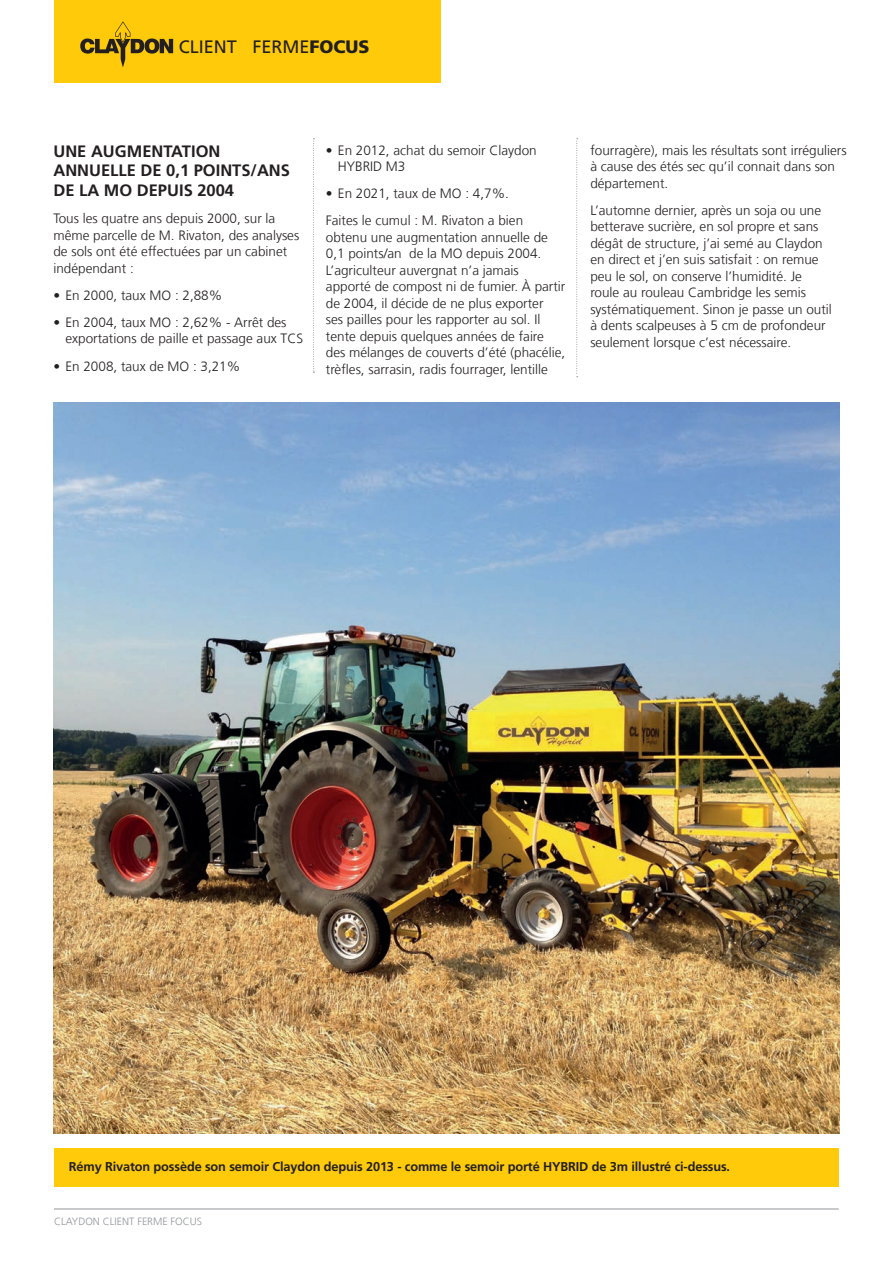
<style>
.page{position:relative;width:893px;height:1263px;background:#fff}
.page>*{position:absolute;margin:0;border:0;box-sizing:border-box;transform-origin:0 0}
.t1{font:18px "Frutiger LT Com";color:#231f20}
.t2{font:700 16.5px/19.5px "Frutiger LT Com";color:#231f20}
.t3{font:300 13.5px/16.5px "Frutiger LT Com";color:#231f20}
.t4{font:700 12.75px "Frutiger LT Com";letter-spacing:-.01em;color:#231f20}
.t5{font:300 10.5px "Frutiger LT Com";color:#939598}
.s1{font-weight:900}
</style>
<div class="page">
<hr style="left:54px;top:1208px;width:785px;height:1px;background:#939598">
<svg style="left:313px;top:138px;width:2px;height:235px"></svg>
<svg style="left:576px;top:138px;width:2px;height:239px"></svg>
<div style="left:54px;top:0;width:387px;height:82px;background:#feca0a"></div>
<svg style="left:80px;top:21px;width:93px;height:46px"></svg>
<div style="left:54px;top:1148px;width:785px;height:38px;background:#feca0a"></div>
<img style="left:53px;top:403px;width:786px;height:731px">
<h1 class="t1" style="left:179px;top:36px;width:192px">CLIENT FERME<span class="s1">FOCUS</span></h1>
<p class="t2" style="left:53px;top:142px;width:238px">UNE AUGMENTATION<br>ANNUELLE DE 0,1 POINTS/ANS<br>DE LA MO DEPUIS 2004</p>
<p class="t3" style="left:53px;top:210px;width:247px">Tous les quatre ans depuis 2000, sur la même parcelle de M. Rivaton, des analyses de sols ont été effectuées par un cabinet indépendant :</p>
<p class="t3" style="left:53px;top:287px;width:170px">• En 2000, taux MO : 2,88%</p>
<p class="t3" style="left:65px;top:314px;width:239px;text-indent:-12px">• En 2004, taux MO : 2,62% - Arrêt des exportations de paille et passage aux TCS</p>
<p class="t3" style="left:53px;top:358px;width:188px">• En 2008, taux de MO : 3,21%</p>
<p class="t3" style="left:338px;top:142px;width:200px;text-indent:-12px">• En 2012, achat du semoir Claydon<br>HYBRID M3</p>
<p class="t3" style="left:326px;top:180px;width:199px;line-height:27.2px">• En 2021, taux de MO : 4,7%.<br>Faites le cumul : M. Rivaton a bien</p>
<p class="t3" style="left:326px;top:229px;width:241px">obtenu une augmentation annuelle de 0,1 points/an de la MO depuis 2004.<br>L’agriculteur auvergnat n’a jamais apporté de compost ni de fumier. À partir de 2004, il décide de ne plus exporter<br>ses pailles pour les rapporter au sol. Il tente depuis quelques années de faire des mélanges de couverts d’été (phacélie, trèfles, sarrasin, radis fourrager, lentille</p>
<p class="t3" style="left:590px;top:142px;width:258px">fourragère), mais les résultats sont irréguliers à cause des étés sec qu’il connait dans son département.</p>
<p class="t3" style="left:590px;top:202px;width:243px">L’automne dernier, après un soja ou une betterave sucrière, en sol propre et sans dégât de structure, j’ai semé au Claydon en direct et j’en suis satisfait : on remue peu le sol, on conserve l’humidité. Je roule au rouleau Cambridge les semis systématiquement. Sinon je passe un outil à dents scalpeuses à 5 cm de profondeur seulement lorsque c’est nécessaire.</p>
<p class="t4" style="left:69px;top:1159px;width:663px">Rémy Rivaton possède son semoir Claydon depuis 2013 - comme le semoir porté HYBRID de 3m illustré ci-dessus.</p>
<p class="t5" style="left:54px;top:1215px;width:149px">CLAYDON CLIENT FERME FOCUS</p>
</div>
